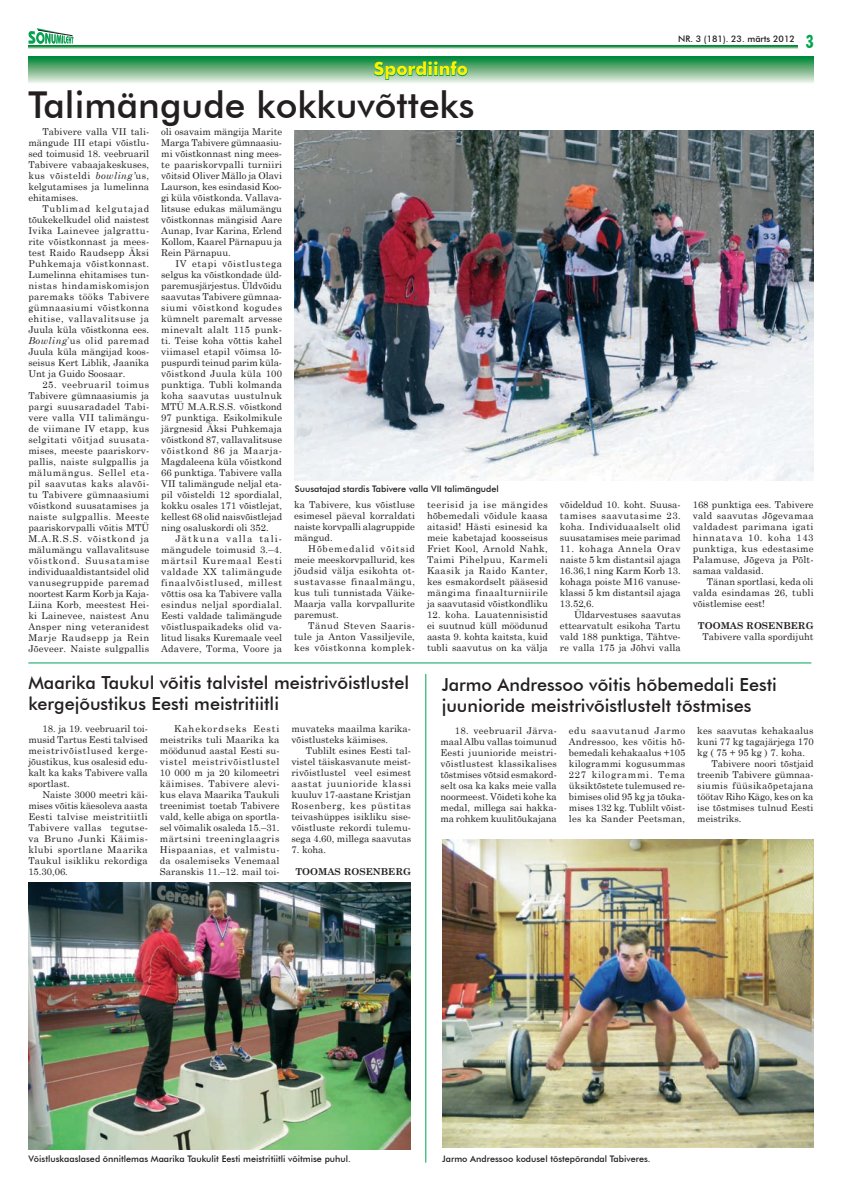
<style>
.page{position:relative;width:842px;height:1191px;background:#fff}
.page>*{position:absolute;margin:0;border:0;box-sizing:border-box;transform-origin:0 0}
.t1{font:500 37px "Futura BT";color:#231f20}
.t2{font:500 18px/21.6px "Futura BT";color:#231f20}
.t3{font:700 18px "Futura BT";color:#fff101}
.t4{font:9.5px/11px "Century Schoolbook";color:#231f20;text-align:justify}
.t5{font:700 9.5px "Century Schoolbook";color:#231f20}
.t6{font:9.5px "Century Schoolbook";letter-spacing:.035em;color:#231f20}
.t7{font:500 9px "Futura BT";color:#231f20}
.s1{font-style:italic}
</style>
<div class="page">
<svg style="left:28px;top:46px;width:769px;height:2px;background:#48a368"></svg>
<svg style="left:28px;top:28px;width:46px;height:16px"></svg>
<div style="left:28px;top:57px;width:786px;height:26px;background:linear-gradient(to bottom,#018231,#e4e9dd)"></div>
<svg style="left:373px;top:60px;width:95px;height:20px;background:#59b27b"></svg>
<img style="left:295px;top:131px;width:519px;height:349px">
<hr style="left:28px;top:662px;width:783px;height:1px;background:#00a54f">
<img style="left:28px;top:883px;width:382px;height:266px">
<hr style="left:426px;top:674px;width:1px;height:488px;background:#00a54f">
<img style="left:442px;top:839px;width:372px;height:308px">
<h2 class="t3" style="left:374px;top:58px;width:95px">Spordiinfo</h2>
<h1 class="t1" style="left:28px;top:82px;width:448px">Talimängude kokkuvõtteks</h1>
<p class="t4" style="left:28px;top:125px;width:122px;text-indent:14px">Tabivere valla VII tali&shy;mängude III etapi võistlu&shy;sed toimusid 18. veebruaril Tabivere vabaajakeskuses, kus võisteldi <span class="s1">bowling’</span>us, kelgutamises ja lumelinna ehitamises.</p>
<p class="t4" style="left:28px;top:202px;width:122px;text-indent:14px">Tublimad kelgutajad tõukekelkudel olid naistest Ivika Lainevee jalgrattu&shy;rite võistkonnast ja mees&shy;test Raido Raudsepp Äksi Puhkemaja võistkonnast.<br>Lumelinna ehitamises tun&shy;nistas hindamiskomisjon paremaks tööks Tabivere gümnaasiumi võistkonna ehitise, vallavalitsuse ja Juula küla võistkonna ees.<br><span class="s1">Bowling</span>’us olid paremad Juula küla mängijad koos&shy;seisus Kert Liblik, Jaanika Unt ja Guido Soosaar.</p>
<p class="t4" style="left:28px;top:378px;width:122px;text-indent:14px">25. veebruaril toimus Tabivere gümnaasiumis ja pargi suusaradadel Tabi&shy;vere valla VII talimängu&shy;de viimane IV etapp, kus selgitati võitjad suusata&shy;mises, meeste paariskorv&shy;pallis, naiste sulgpallis ja mälumängus. Sellel eta&shy;pil saavutas kaks alavõi&shy;tu Tabivere gümnaasiumi võistkond suusatamises ja naiste sulgpallis. Meeste paariskorvpalli võitis MTÜ M.A.R.S.S. võistkond ja mälumängu vallavalitsuse võistkond. Suusatamise individuaaldistantsidel olid vanusegruppide paremad noortest Karm Korb ja Kaja-Liina Korb, meestest Hei&shy;ki Lainevee, naistest Anu Ansper ning veteranidest Marje Raudsepp ja Rein Jõeveer. Naiste sulgpallis</p>
<p class="t4" style="left:161px;top:125px;width:122px">oli osavaim mängija Marite Marga Tabivere gümnaasiu&shy;mi võistkonnast ning mees&shy;te paariskorvpalli turniiri võitsid Oliver Mällo ja Olavi Laurson, kes esindasid Koo&shy;gi küla võistkonda. Vallava&shy;litsuse edukas mälumängu võistkonnas mängisid Aare Aunap, Ivar Karina, Erlend Kollom, Kaarel Pärnapuu ja Rein Pärnapuu.</p>
<p class="t4" style="left:161px;top:257px;width:122px;text-align:left;text-indent:14px">IV etapi võistlustega selgus ka võistkondade üld&shy;paremusjärjestus. Üldvõidu saavutas Tabivere gümnaa&shy;siumi võistkond kogudes kümnelt paremalt arvesse minevalt alalt 115 punk&shy;ti. Teise koha võttis kahel viimasel etapil võimsa lõ&shy;puspurdi teinud parim küla&shy;võistkond Juula küla 100 punktiga. Tubli kolmanda koha saavutas uustulnuk<br>MTÜ M.A.R.S.S. võistkond<br>97 punktiga. Esikolmikule järgnesid Äksi Puhkemaja võistkond 87, vallavalitsuse võistkond 86 ja Maarja-<br>Magdaleena küla võistkond<br>66 punktiga. Tabivere valla<br>VII talimängude neljal eta&shy;pil võisteldi 12 spordialal, kokku osales 171 võistlejat, kellest 68 olid naisvõistlejad ning osaluskordi oli 352.</p>
<p class="t4" style="left:161px;top:532px;width:122px;text-indent:14px">Jätkuna valla tali&shy;mängudele toimusid 3.–4. märtsil Kuremaal Eesti valdade XX talimängude finaalvõistlused, millest võttis osa ka Tabivere valla esindus neljal spordialal.<br>Eesti valdade talimängude võistluspaikadeks olid va&shy;litud lisaks Kuremaale veel Adavere, Torma, Voore ja</p>
<p class="t7" style="left:295px;top:483px;width:205px">Suusatajad stardis Tabivere valla VII talimängudel</p>
<p class="t4" style="left:294px;top:498px;width:122px">ka Tabivere, kus võistluse esimesel päeval korraldati naiste korvpalli alagruppide mängud.</p>
<p class="t4" style="left:294px;top:542px;width:122px;text-indent:14px">Hõbemedalid võitsid meie meeskorvpallurid, kes jõudsid välja esikohta ot&shy;sustavasse finaalmängu, kus tuli tunnistada Väike-Maarja valla korvpallurite paremust.</p>
<p class="t4" style="left:294px;top:619px;width:122px;text-indent:14px">Tänud Steven Saaris&shy;tule ja Anton Vassiljevile, kes võistkonna komplek-</p>
<p class="t4" style="left:427px;top:498px;width:122px">teerisid ja ise mängides hõbemedali võidule kaasa aitasid! Hästi esinesid ka meie kabetajad koosseisus Friet Kool, Arnold Nahk, Taimi Pihelpuu, Karmeli Kaasik ja Raido Kanter, kes esmakordselt pääsesid mängima finaalturniirile ja saavutasid võistkondliku</p>
<p class="t4" style="left:427px;top:608px;width:122px">12. koha. Lauatennisistid ei suutnud küll möödunud aasta 9. kohta kaitsta, kuid tubli saavutus on ka välja</p>
<p class="t7" style="left:678px;top:33px;width:118px">NR. 3 (181). 23. märts 2012</p>
<p class="t4" style="left:560px;top:498px;width:122px">võideldud 10. koht. Suusa&shy;tamises saavutasime 23. koha. Individuaalselt olid suusatamises meie parimad</p>
<p class="t4" style="left:560px;top:542px;width:122px">11. kohaga Annela Orav naiste 5 km distantsil ajaga 16.36,1 ning Karm Korb 13. kohaga poiste M16 vanuse&shy;klassi 5 km distantsil ajaga 13.52,6.</p>
<p class="t4" style="left:560px;top:608px;width:122px;text-indent:14px">Üldarvestuses saavutas ettearvatult esikoha Tartu vald 188 punktiga, Tähtve&shy;re valla 175 ja Jõhvi valla</p>
<p class="t4" style="left:693px;top:498px;width:122px">168 punktiga ees. Tabivere vald saavutas Jõgevamaa valdadest parimana igati hinnatava 10. koha 143 punktiga, kus edestasime Palamuse, Jõgeva ja Põlt&shy;samaa valdasid.</p>
<p class="t4" style="left:693px;top:575px;width:122px;text-indent:14px">Tänan sportlasi, keda oli valda esindamas 26, tubli võistlemise eest!</p>
<p class="t5" style="left:698px;top:618px;width:117px">TOOMAS ROSENBERG</p>
<p class="t4" style="left:703px;top:630px;width:113px">Tabivere valla spordijuht</p>
<h2 class="t2" style="left:28px;top:671px;width:382px">Maarika Taukul võitis talvistel meistrivõistlustel kergejõustikus Eesti meistritiitli</h2>
<p class="t4" style="left:28px;top:722px;width:121px;text-indent:14px">18. ja 19. veebruaril toi&shy;musid Tartus Eesti talvised meistrivõistlused kerge&shy;jõustikus, kus osalesid edu&shy;kalt ka kaks Tabivere valla sportlast.</p>
<p class="t4" style="left:28px;top:788px;width:121px;text-indent:14px">Naiste 3000 meetri käi&shy;mises võitis käesoleva aasta Eesti talvise meistritiitli Tabivere vallas tegutse&shy;va Bruno Junki Käimis&shy;klubi sportlane Maarika Taukul isikliku rekordiga 15.30,06.</p>
<p class="t4" style="left:160px;top:722px;width:121px;text-indent:14px">Kahekordseks Eesti meistriks tuli Maarika ka möödunud aastal Eesti su&shy;vistel meistrivõistlustel 10 000 m ja 20 kilomeetri käimises. Tabivere alevi&shy;kus elava Maarika Taukuli treenimist toetab Tabivere vald, kelle abiga on sportla&shy;sel võimalik osaleda 15.–31. märtsini treeninglaagris Hispaanias, et valmistu&shy;da osalemiseks Venemaal Saranskis 11.–12. mail toi-</p>
<p class="t4" style="left:291px;top:722px;width:121px">muvateks maailma karika&shy;võistlusteks käimises.</p>
<p class="t4" style="left:291px;top:744px;width:121px;text-indent:14px">Tublilt esines Eesti tal&shy;vistel täiskasvanute meist&shy;rivõistlustel veel esimest aastat juunioride klassi kuuluv 17-aastane Kristjan Rosenberg, kes püstitas teivashüppes isikliku sise&shy;võistluste rekordi tulemu&shy;sega 4.60, millega saavutas</p>
<p class="t4" style="left:291px;top:843px;width:36px">7. koha.</p>
<p class="t5" style="left:295px;top:864px;width:117px">TOOMAS ROSENBERG</p>
<h2 class="t2" style="left:442px;top:673px;width:337px">Jarmo Andressoo võitis hõbemedali Eesti juunioride meistrivõistlustelt tõstmises</h2>
<p class="t4" style="left:441px;top:724px;width:118px;text-indent:14px">18. veebruaril Järva&shy;maal Albu vallas toimunud Eesti juunioride meistri&shy;võistlustest klassikalises tõstmises võtsid esmakord&shy;selt osa ka kaks meie valla noormeest. Võideti kohe ka medal, millega sai hakka&shy;ma rohkem kuulitõukajana</p>
<p class="t4" style="left:569px;top:724px;width:118px">edu saavutanud Jarmo Andressoo, kes võitis hõ&shy;bemedali kehakaalus +105 kilogrammi kogusummas 227 kilogrammi. Tema üksiktõstete tulemused re&shy;bimises olid 95 kg ja tõuka&shy;mises 132 kg. Tublilt võist&shy;les ka Sander Peetsman,</p>
<p class="t4" style="left:697px;top:724px;width:118px">kes saavutas kehakaalus</p>
<p class="t4" style="left:697px;top:735px;width:118px">kuni 77 kg tagajärjega 170</p>
<p class="t4" style="left:697px;top:746px;width:109px">kg ( 75 + 95 kg ) 7. koha.</p>
<p class="t4" style="left:711px;top:757px;width:104px">Tabivere noori tõstjaid</p>
<p class="t4" style="left:697px;top:768px;width:118px">treenib Tabivere gümnaa-</p>
<p class="t6" style="left:697px;top:778px;width:118px">siumis füüsikaõpetajana</p>
<p class="t4" style="left:697px;top:790px;width:118px">töötav Riho Kägo, kes on ka</p>
<p class="t4" style="left:697px;top:801px;width:118px">ise tõstmises tulnud Eesti</p>
<p class="t4" style="left:697px;top:812px;width:46px">meistriks.</p>
<p class="t7" style="left:28px;top:1153px;width:324px">Võistluskaaslased õnnitlemas Maarika Taukulit Eesti meistritiitli võitmise puhul.</p>
<p class="t7" style="left:442px;top:1153px;width:210px">Jarmo Andressoo kodusel tõstepõrandal Tabiveres.</p>
</div>
